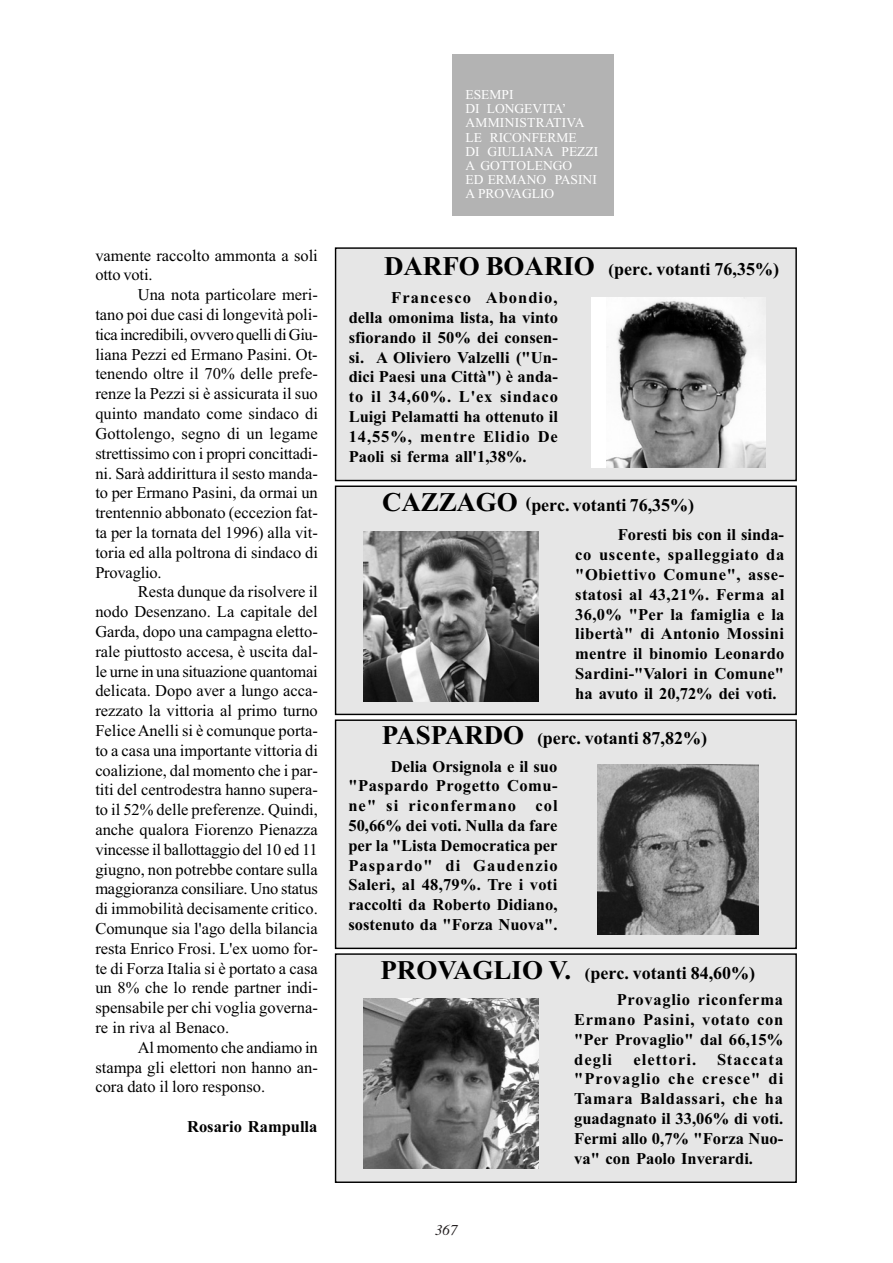
<style>
.page{position:relative;width:893px;height:1263px;background:#fff}
.page>*{position:absolute;margin:0;border:0;box-sizing:border-box;transform-origin:0 0}
.t1{font:700 18px "Times New Roman";color:#000}
.t2{font:16.5px/19.8px "Times New Roman";color:#000;text-align:justify}
.t3{font:700 16.5px/19.8px "Times New Roman";color:#000;text-align:justify}
.t4{font:700 16.5px "Times New Roman";letter-spacing:.06em;color:#000}
.t5{font:italic 15px "Times";color:#231f20}
.t6{font:13.5px/14.2px "Times New Roman";color:#fff}
.s1{font-size:27px}
.s2{font-size:16.5px}
</style>
<div class="page">
<div style="left:336px;top:248px;width:460px;height:232px;background:#e6e6e6"></div>
<div style="left:335px;top:247px;width:462px;height:234px;border:1px solid #000"></div>
<div style="left:336px;top:486px;width:460px;height:228px;background:#e6e6e6"></div>
<div style="left:335px;top:485px;width:462px;height:230px;border:1px solid #000"></div>
<div style="left:336px;top:720px;width:460px;height:228px;background:#e6e6e6"></div>
<div style="left:335px;top:719px;width:462px;height:230px;border:1px solid #000"></div>
<div style="left:336px;top:954px;width:460px;height:228px;background:#e6e6e6"></div>
<div style="left:335px;top:953px;width:462px;height:230px;border:1px solid #000"></div>
<div style="left:452px;top:54px;width:162px;height:162px;background:#b3b3b3"></div>
<div style="left:591px;top:297px;width:175px;height:170px;background:#fff"></div>
<img style="left:607px;top:297px;width:159px;height:170px">
<img style="left:364px;top:532px;width:174px;height:170px">
<img style="left:597px;top:764px;width:162px;height:170px">
<img style="left:364px;top:998px;width:174px;height:170px">
<p class="t2" style="left:95px;top:247px;width:224px">vamente raccolto ammonta a soli otto voti.</p>
<p class="t2" style="left:95px;top:286px;width:224px;text-indent:42px">Una nota particolare meri&shy;tano poi due casi di longevità poli&shy;tica incredibili, ovvero quelli di Giu&shy;liana Pezzi ed Ermano Pasini. Ot&shy;tenendo oltre il 70% delle prefe&shy;renze la Pezzi si è assicurata il suo quinto mandato come sindaco di Gottolengo, segno di un legame strettissimo con i propri concittadi&shy;ni. Sarà addirittura il sesto manda&shy;to per Ermano Pasini, da ormai un trentennio abbonato (eccezion fat&shy;ta per la tornata del 1996) alla vit&shy;toria ed alla poltrona di sindaco di Provaglio.</p>
<p class="t2" style="left:95px;top:583px;width:224px;text-indent:42px">Resta dunque da risolvere il nodo Desenzano. La capitale del Garda, dopo una campagna eletto&shy;rale piuttosto accesa, è uscita dal&shy;le urne in una situazione quantomai delicata. Dopo aver a lungo acca&shy;rezzato la vittoria al primo turno Felice Anelli si è comunque porta&shy;to a casa una importante vittoria di coalizione, dal momento che i par&shy;titi del centrodestra hanno supera&shy;to il 52% delle preferenze. Quindi, anche qualora Fiorenzo Pienazza vincesse il ballottaggio del 10 ed 11 giugno, non potrebbe contare sulla maggioranza consiliare. Uno status di immobilità decisamente critico.<br>Comunque sia l'ago della bilancia resta Enrico Frosi. L'ex uomo for&shy;te di Forza Italia si è portato a casa un 8% che lo rende partner indi&shy;spensabile per chi voglia governa&shy;re in riva al Benaco.</p>
<p class="t2" style="left:95px;top:1039px;width:224px;text-indent:42px">Al momento che andiamo in stampa gli elettori non hanno an&shy;cora dato il loro responso.</p>
<p class="t3" style="left:187px;top:1118px;width:132px">Rosario Rampulla</p>
<p class="t6" style="left:465px;top:88px;width:134px">ESEMPI<br>DI LONGEVITA’<br>AMMINISTRATIVA<br>LE RICONFERME<br>DI GIULIANA PEZZI<br>A GOTTOLENGO<br>ED ERMANO PASINI<br>A PROVAGLIO</p>
<p class="t1" style="left:384px;top:263px;width:396px"><span class="s1">DARFO BOARIO</span> <span class="s2">(</span>perc. votanti 76,35%)</p>
<p class="t3" style="left:349px;top:290px;width:211px;text-indent:42px">Francesco Abondio, della omonima lista, ha vinto sfiorando il 50% dei consen&shy;si. A Oliviero Valzelli ("Un&shy;dici Paesi una Città") è anda&shy;to il 34,60%. L'ex sindaco Luigi Pelamatti ha ottenuto il 14,55%, mentre Elidio De Paoli si ferma all'1,38%.</p>
<p class="t1" style="left:382px;top:500px;width:313px"><span class="s1">CAZZAGO</span> <sup>(</sup>perc. votanti 76,35%)</p>
<p class="t3" style="left:575px;top:527px;width:211px;text-indent:42px">Foresti bis con il sinda&shy;co uscente, spalleggiato da "Obiettivo Comune", asse&shy;statosi al 43,21%. Ferma al 36,0% "Per la famiglia e la libertà" di Antonio Mossini mentre il binomio Leonardo Sardini-"Valori in Comune" ha avuto il 20,72% dei voti.</p>
<p class="t1" style="left:382px;top:732px;width:327px"><span class="s1">PASPARDO</span> <span class="s2">(</span>perc. votanti 87,82%)</p>
<p class="t3" style="left:348px;top:758px;width:211px;text-indent:42px">Delia Orsignola e il suo "Paspardo Progetto Comu&shy;ne" si riconfermano col 50,66% dei voti. Nulla da fare per la "Lista Democratica per Paspardo" di Gaudenzio Saleri, al 48,79%. Tre i voti raccolti da Roberto Didiano, sostenuto da "Forza Nuova".</p>
<p class="t1" style="left:380px;top:967px;width:376px"><span class="s1">PROVAGLIO V.</span> <span class="s2">(</span>perc. votanti 84,60%)</p>
<p class="t5" style="left:435px;top:1224px;width:24px">367</p>
<p class="t3" style="left:574px;top:992px;width:211px;text-indent:42px">Provaglio riconferma Ermano Pasini, votato con "Per Provaglio" dal 66,15% degli</p>
<p class="t4" style="left:633px;top:1054px;width:64px">elettori.</p>
<p class="t3" style="left:574px;top:1051px;width:211px;text-indent:143px">Staccata "Provaglio che cresce" di Tamara Baldassari, che ha guadagnato il 33,06% di voti.<br>Fermi allo 0,7% "Forza Nuo&shy;va" con Paolo Inverardi.</p>
</div>
